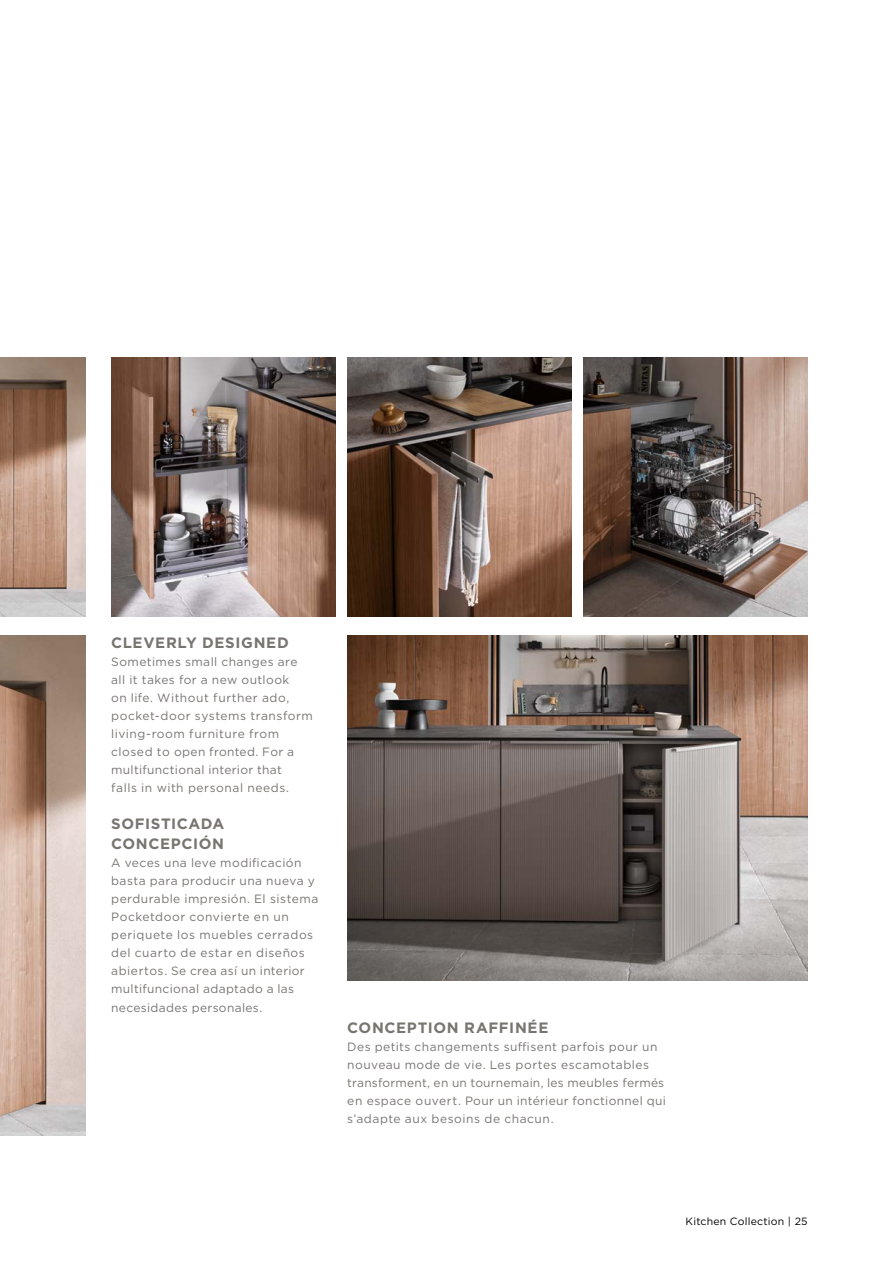
<style>
.page{position:relative;width:893px;height:1263px;background:#fff}
.page>*{position:absolute;margin:0;border:0;box-sizing:border-box;transform-origin:0 0}
.t1{font:700 15px/19.5px "Gotham";letter-spacing:.04em;color:#77756f}
.t2{font:12px/18px "Gotham";letter-spacing:.035em;color:#77756f}
.t3{font:10.5px "Gotham";letter-spacing:.02em;color:#000}
</style>
<div class="page">
<img style="left:0;top:636px;width:85px;height:499px">
<img style="left:0;top:357px;width:85px;height:259px">
<img style="left:347px;top:636px;width:461px;height:344px">
<img style="left:111px;top:357px;width:225px;height:259px">
<img style="left:347px;top:357px;width:225px;height:259px">
<img style="left:583px;top:357px;width:225px;height:259px">
<p class="t1" style="left:111px;top:633px;width:179px">CLEVERLY DESIGNED</p>
<p class="t2" style="left:111px;top:652px;width:203px">Sometimes small changes are all it takes for a new outlook<br>on life. Without further ado, pocket-door systems transform living-room furniture from closed to open fronted. For a multifunctional interior that<br>falls in with personal needs.</p>
<p class="t1" style="left:111px;top:814px;width:115px">SOFISTICADA<br>CONCEPCIÓN</p>
<p class="t2" style="left:111px;top:853px;width:209px">A veces una leve modificación basta para producir una nueva y perdurable impresión. El sistema<br>Pocketdoor convierte en un periquete los muebles cerrados del cuarto de estar en diseños abiertos. Se crea así un interior multifuncional adaptado a las</p>
<p class="t2" style="left:111px;top:999px;width:153px">necesidades personales.</p>
<p class="t1" style="left:347px;top:1018px;width:203px">CONCEPTION RAFFINÉE</p>
<p class="t2" style="left:347px;top:1037px;width:320px">Des petits changements suffisent parfois pour un nouveau mode de vie. Les portes escamotables transforment, en un tournemain, les meubles fermés en espace ouvert. Pour un intérieur fonctionnel qui s’adapte aux besoins de chacun.</p>
<p class="t3" style="left:686px;top:1214px;width:123px">Kitchen Collection | 25</p>
</div>
